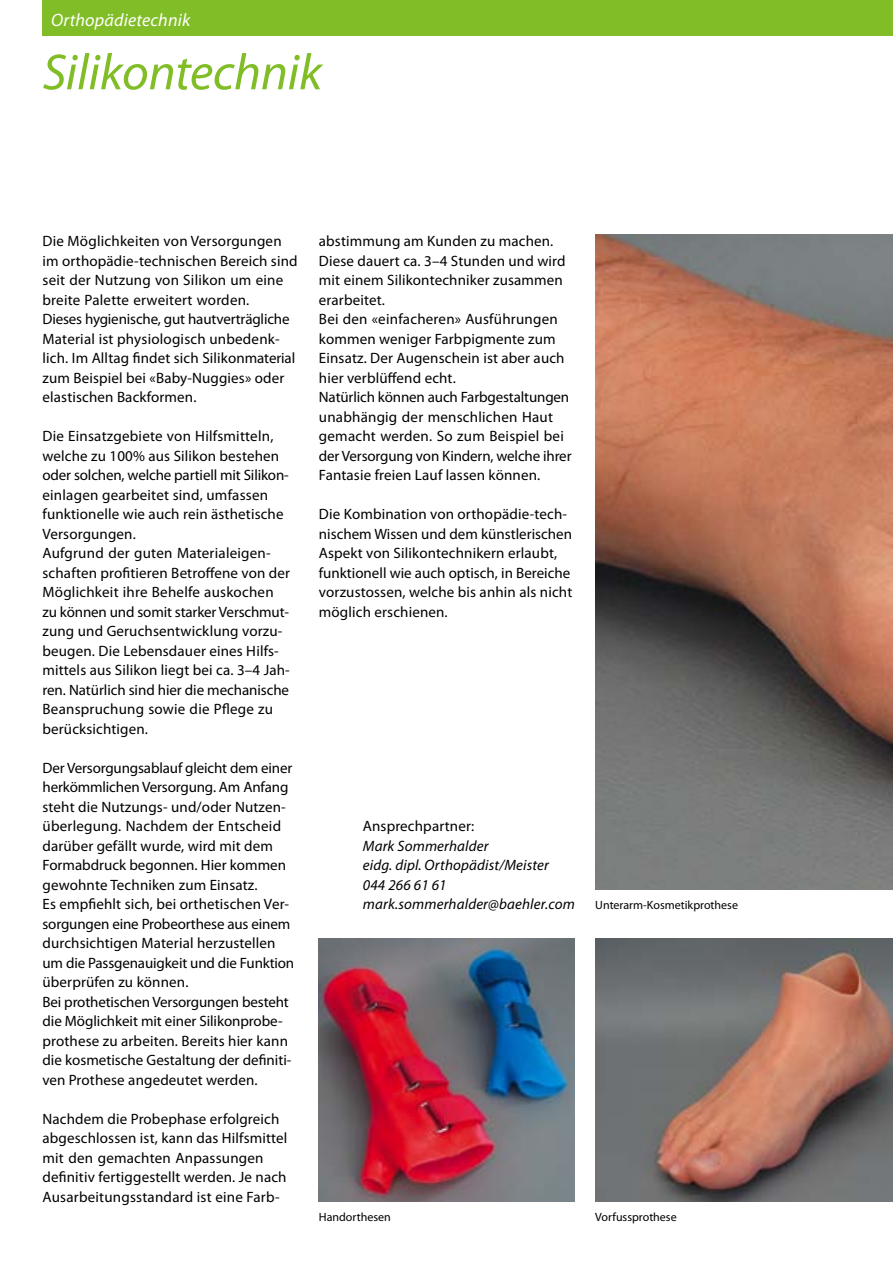
<style>
.page{position:relative;width:893px;height:1263px;background:#fff}
.page>*{position:absolute;margin:0;border:0;box-sizing:border-box;transform-origin:0 0}
.t1{font:italic 51px "Myriad Pro";letter-spacing:-.005em;color:#81bd26}
.t2{font:italic 18px "Myriad Pro";letter-spacing:.01em;color:#fff}
.t3{font:15px/19.5px "Myriad Pro";letter-spacing:.01em;color:#000}
.t4{font:italic 15px/19.5px "Myriad Pro";letter-spacing:.01em;color:#000}
.t5{font:12px "Myriad Pro";color:#000}
</style>
<div class="page">
<img style="left:595px;top:234px;width:298px;height:656px">
<div style="left:43px;top:0;width:850px;height:35px;background:#81bd26"></div>
<img style="left:319px;top:938px;width:255px;height:264px">
<img style="left:595px;top:938px;width:298px;height:264px">
<p class="t2" style="left:51px;top:9px;width:141px">Orthopädietechnik</p>
<h1 class="t1" style="left:43px;top:41px;width:281px">Silikontechnik</h1>
<p class="t3" style="left:43px;top:231px;width:257px">Die Möglichkeiten von Versorgungen im orthopädie-technischen Bereich sind seit der Nutzung von Silikon um eine breite Palette erweitert worden.<br>Dieses hygienische, gut hautverträgliche Material ist physiologisch unbedenk&shy;lich. Im Alltag findet sich Silikonmaterial zum Beispiel bei «Baby-Nuggies» oder elastischen Backformen.</p>
<p class="t3" style="left:43px;top:426px;width:249px">Die Einsatzgebiete von Hilfsmitteln, welche zu 100% aus Silikon bestehen oder solchen, welche partiell mit Silikon&shy;einlagen gearbeitet sind, umfassen funktionelle wie auch rein ästhetische Versorgungen.<br>Aufgrund der guten Materialeigen&shy;schaften profitieren Betroffene von der Möglichkeit ihre Behelfe auskochen zu können und somit starker Verschmut&shy;zung und Geruchsentwicklung vorzu&shy;beugen. Die Lebensdauer eines Hilfs&shy;mittels aus Silikon liegt bei ca. 3–4 Jah&shy;ren. Natürlich sind hier die mechanische Beanspruchung sowie die Pflege zu berücksichtigen.</p>
<p class="t3" style="left:43px;top:758px;width:253px">Der Versorgungsablauf gleicht dem einer herkömmlichen Versorgung. Am Anfang steht die Nutzungs- und/oder Nutzen&shy;überlegung. Nachdem der Entscheid darüber gefällt wurde, wird mit dem Formabdruck begonnen. Hier kommen gewohnte Techniken zum Einsatz.<br>Es empfiehlt sich, bei orthetischen Ver&shy;sorgungen eine Probeorthese aus einem durchsichtigen Material herzustellen um die Passgenauigkeit und die Funktion überprüfen zu können.<br>Bei prothetischen Versorgungen besteht die Möglichkeit mit einer Silikonprobe&shy;prothese zu arbeiten. Bereits hier kann die kosmetische Gestaltung der definiti&shy;ven Prothese angedeutet werden.</p>
<p class="t3" style="left:43px;top:1109px;width:246px">Nachdem die Probephase erfolgreich abgeschlossen ist, kann das Hilfsmittel mit den gemachten Anpassungen definitiv fertiggestellt werden. Je nach Ausarbeitungsstandard ist eine Farb-</p>
<p class="t3" style="left:319px;top:231px;width:254px">abstimmung am Kunden zu machen.<br>Diese dauert ca. 3–4 Stunden und wird mit einem Silikontechniker zusammen erarbeitet.<br>Bei den «einfacheren» Ausführungen kommen weniger Farbpigmente zum Einsatz. Der Augenschein ist aber auch hier verblüffend echt.<br>Natürlich können auch Farbgestaltungen unabhängig der menschlichen Haut gemacht werden. So zum Beispiel bei der Versorgung von Kindern, welche ihrer Fantasie freien Lauf lassen können.</p>
<p class="t3" style="left:319px;top:504px;width:255px">Die Kombination von orthopädie-tech&shy;nischem Wissen und dem künstlerischen Aspekt von Silikontechnikern erlaubt, funktionell wie auch optisch, in Bereiche vorzustossen, welche bis anhin als nicht möglich erschienen.</p>
<p class="t3" style="left:363px;top:816px;width:113px">Ansprechpartner:</p>
<p class="t4" style="left:363px;top:836px;width:214px">Mark Sommerhalder<br>eidg. dipl. Orthopädist/Meister<br>044 266 61 61 mark.sommerhalder@baehler.com</p>
<p class="t5" style="left:595px;top:897px;width:144px">Unterarm-Kosmetikprothese</p>
<p class="t5" style="left:319px;top:1210px;width:73px">Handorthesen</p>
<p class="t5" style="left:595px;top:1210px;width:83px">Vorfussprothese</p>
</div>
